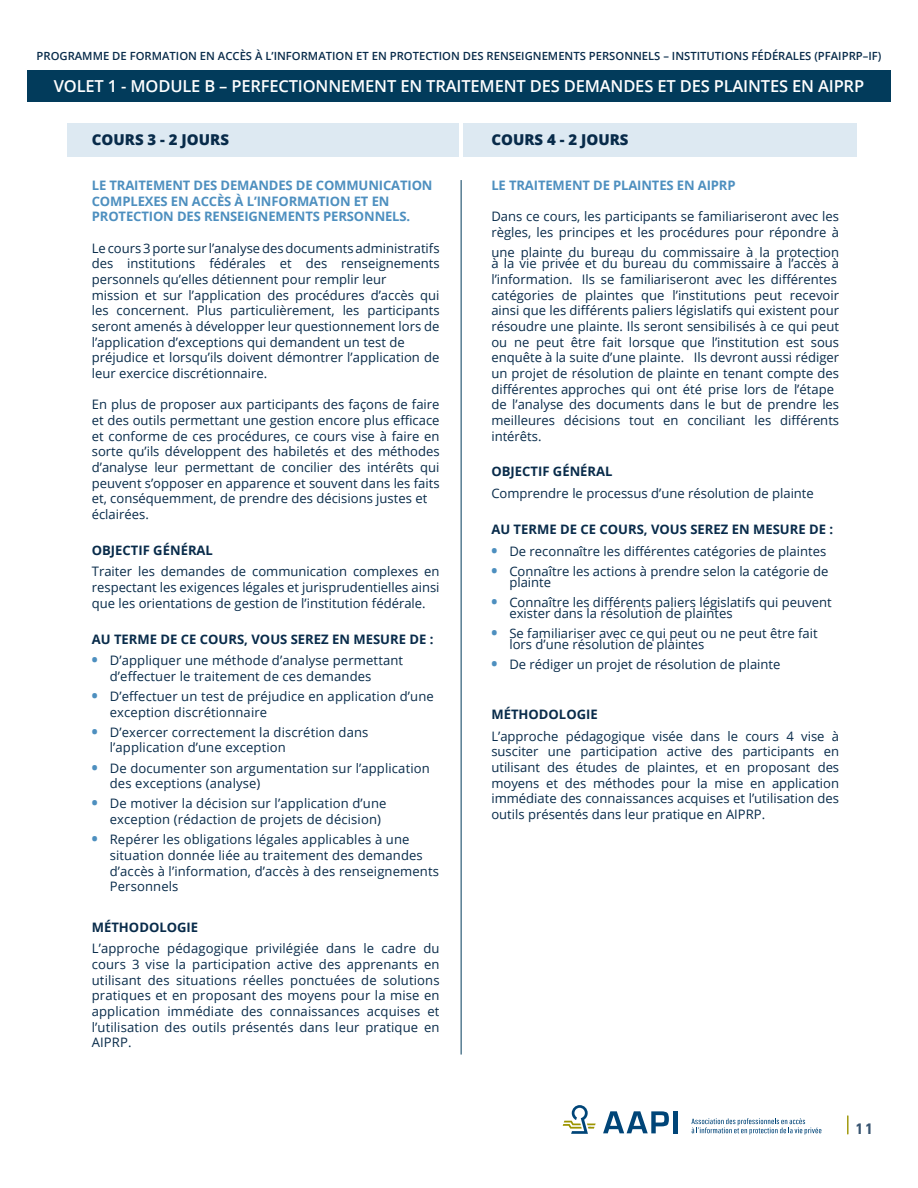
<style>
.page{position:relative;width:918px;height:1188px;background:#fff}
.page>*{position:absolute;margin:0;border:0;box-sizing:border-box;transform-origin:0 0}
.t1{font:600 16.5px "Open Sans";letter-spacing:-.01em;color:#fff}
.t2{font:800 15px "Open Sans";color:#082b4a}
.t3{font:700 15px "Univers 45";color:#385471}
.sous-titre_maj_10_pt{font:13.05px/15.6px "Open Sans";color:#082b4a}
.sous-titre_maj_10_pt-2{font:700 13.05px/15.6px "Open Sans";letter-spacing:-.01em;color:#4d8fbf}
.sous-titre_maj_10_pt-3{font:700 13.05px "Open Sans";color:#082b4a}
.t4{font:600 11.25px "Open Sans";color:#082b4a}
.s1{font-weight:800;font-size:15px;color:#4d8fbf}
.s2{font-style:inherit}
.s3{font-weight:700}
</style>
<div class="page">
<svg style="left:563px;top:1105px;width:33px;height:29px"></svg>
<svg style="left:603px;top:1111px;width:66px;height:22px"></svg>
<hr style="left:674px;top:1111px;width:4px;height:22px;background:#004578">
<svg style="left:691px;top:1118px;width:130px;height:17px"></svg>
<svg style="left:847px;top:1116px;width:1px;height:18px"></svg>
<div style="left:67px;top:123px;width:392px;height:34px;background:#dde9f2"></div>
<div style="left:464px;top:123px;width:393px;height:34px;background:#dde9f2"></div>
<hr style="left:461px;top:180px;width:1px;height:875px;background:#023b5b">
<div style="left:27px;top:70px;width:864px;height:32px;background:#023b5b"></div>
<p class="t4" style="left:37px;top:48px;width:846px">PROGRAMME DE FORMATION EN ACCÈS À L’INFORMATION ET EN PROTECTION DES RENSEIGNEMENTS PERSONNELS – INSTITUTIONS FÉDÉRALES (PFAIPRP–IF)</p>
<p class="t1" style="left:54px;top:74px;width:812px">VOLET 1 - MODULE B – PERFECTIONNEMENT EN TRAITEMENT DES DEMANDES ET DES PLAINTES EN AIPRP</p>
<p class="t2" style="left:92px;top:129px;width:139px">COURS 3 - 2 JOURS</p>
<p class="t2" style="left:491px;top:129px;width:139px">COURS 4 - 2 JOURS</p>
<p class="sous-titre_maj_10_pt-2" style="left:92px;top:177px;width:342px">LE TRAITEMENT DES DEMANDES DE COMMUNICATION<br>COMPLEXES EN ACCÈS À L’INFORMATION ET EN<br>PROTECTION DES RENSEIGNEMENTS PERSONNELS.</p>
<p class="sous-titre_maj_10_pt" style="left:92px;top:240px;width:349px;text-align:justify">Le cours 3 porte sur l’analyse des documents administratifs des institutions fédérales et des renseignements personnels qu’elles détiennent pour remplir leur</p>
<p class="sous-titre_maj_10_pt" style="left:92px;top:287px;width:349px;text-align:justify">mission et sur l’application des procédures d’accès qui les concernent. Plus particulièrement, les participants seront amenés à développer leur questionnement lors de l’application d’exceptions qui demandent un test de</p>
<p class="sous-titre_maj_10_pt" style="left:92px;top:349px;width:349px">préjudice et lorsqu’ils doivent démontrer l’application de leur exercice discrétionnaire.</p>
<p class="sous-titre_maj_10_pt" style="left:92px;top:396px;width:349px;text-align:justify">En plus de proposer aux participants des façons de faire et des outils permettant une gestion encore plus efficace et conforme de ces procédures, ce cours vise à faire en sorte qu’ils développent des habiletés et des méthodes d’analyse leur permettant de concilier des intérêts qui peuvent s’opposer en apparence et souvent dans les faits et, conséquemment, de prendre des décisions justes et</p>
<p class="sous-titre_maj_10_pt" style="left:92px;top:506px;width:59px">éclairées.</p>
<p class="sous-titre_maj_10_pt-3" style="left:92px;top:541px;width:123px">OBJECTIF GÉNÉRAL</p>
<p class="sous-titre_maj_10_pt" style="left:92px;top:564px;width:349px;text-align:justify">Traiter les demandes de communication complexes en respectant les exigences légales et jurisprudentielles ainsi que les orientations de gestion de l’institution fédérale.</p>
<p class="sous-titre_maj_10_pt-3" style="left:92px;top:630px;width:343px">AU TERME DE CE COURS, VOUS SEREZ EN MESURE DE :</p>
<p class="sous-titre_maj_10_pt" style="left:110px;top:652px;width:295px;text-indent:-18px"><span class="s1">•</span> D’appliquer une méthode d’analyse permettant d’effectuer le traitement de ces demandes</p>
<p class="sous-titre_maj_10_pt" style="left:110px;top:688px;width:326px;text-indent:-18px"><span class="s1">•</span> D’effectuer un test de préjudice en application d’une exception discrétionnaire</p>
<p class="sous-titre_maj_10_pt" style="left:110px;top:724px;width:260px;text-indent:-18px"><span class="s1">•</span> D’exercer correctement la discrétion dans l’application d’une exception</p>
<p class="sous-titre_maj_10_pt" style="left:110px;top:760px;width:322px;text-indent:-18px"><span class="s1">•</span> De documenter son argumentation sur l’application des exceptions (analyse)</p>
<p class="sous-titre_maj_10_pt" style="left:110px;top:796px;width:278px;text-indent:-18px"><span class="s1">•</span> De motiver la décision sur l’application d’une exception (rédaction de projets de décision)</p>
<p class="sous-titre_maj_10_pt" style="left:110px;top:831px;width:331px;text-indent:-18px"><span class="s1">•</span> Repérer les obligations légales applicables à une situation donnée liée au traitement des demandes d’accès à l’information, d’accès à des renseignements Personnels</p>
<p class="sous-titre_maj_10_pt-3" style="left:92px;top:918px;width:108px">MÉTHODOLOGIE</p>
<p class="sous-titre_maj_10_pt" style="left:92px;top:940px;width:349px;text-align:justify">L’approche pédagogique privilégiée dans le cadre du cours 3 vise la participation active des apprenants en utilisant des situations réelles ponctuées de solutions pratiques et en proposant des moyens pour la mise en application immédiate des connaissances acquises et l’utilisation des outils présentés dans leur pratique en AIPRP.</p>
<p class="sous-titre_maj_10_pt-2" style="left:491px;top:177px;width:246px">LE TRAITEMENT DE PLAINTES EN AIPRP</p>
<p class="sous-titre_maj_10_pt" style="left:491px;top:208px;width:349px">Dans ce cours, les participants se familiariseront avec les règles, les principes et les procédures pour répondre à</p>
<p class="sous-titre_maj_10_pt" style="left:491px;top:246px;width:349px;line-height:11.7px">une plainte du bureau du <span class="s2">c</span>ommissaire à la protection à la vie privée et du bureau du commissaire à l’accès à</p>
<p class="sous-titre_maj_10_pt" style="left:491px;top:271px;width:349px">l’information. Ils se familiariseront avec les différentes catégories de plaintes que l’institutions peut recevoir ainsi que les différents paliers législatifs qui existent pour résoudre une plainte. Ils seront sensibilisés à ce qui peut ou ne peut être fait lorsque que l’institution est sous enquête à la suite d’une plainte. Ils devront aussi rédiger un projet de résolution de plainte en tenant compte des différentes approches qui ont été prise lors de l’étape de l’analyse des documents dans le but de prendre les meilleures décisions tout en conciliant les différents intérêts.</p>
<p class="sous-titre_maj_10_pt" style="left:491px;top:461px;width:324px;line-height:21.6px"><span class="s3">OBJECTIF GÉNÉRAL<br></span>Comprendre le processus d’une résolution de plainte</p>
<p class="sous-titre_maj_10_pt-3" style="left:491px;top:520px;width:343px">AU TERME DE CE COURS, VOUS SEREZ EN MESURE DE :</p>
<p class="sous-titre_maj_10_pt" style="left:491px;top:543px;width:336px"><span class="s1">•</span> De reconnaître les différentes catégories de plaintes</p>
<p class="sous-titre_maj_10_pt" style="left:509px;top:565px;width:320px;line-height:10.9px;text-indent:-18px"><span class="s1">•</span> Connaître les actions à prendre selon la catégorie de plainte</p>
<p class="sous-titre_maj_10_pt" style="left:509px;top:596px;width:324px;line-height:10.9px;text-indent:-18px"><span class="s1">•</span> Conna<span class="s2">î</span>tre les différents paliers législatifs qui peuvent exister dans la résolution de plaintes</p>
<p class="sous-titre_maj_10_pt" style="left:509px;top:628px;width:310px;line-height:10.9px;text-indent:-18px"><span class="s1">•</span> Se familiariser avec ce qui peut ou ne peut être fait lors d’une résolution de plaintes</p>
<p class="sous-titre_maj_10_pt" style="left:491px;top:656px;width:291px"><span class="s1">•</span> De rédiger un projet de résolution de plainte</p>
<p class="sous-titre_maj_10_pt-3" style="left:491px;top:705px;width:108px">MÉTHODOLOGIE</p>
<p class="sous-titre_maj_10_pt" style="left:491px;top:728px;width:349px;text-align:justify">L’approche pédagogique visée dans le cours 4 vise à susciter une participation active des participants en utilisant des études de plaintes, et en proposant des moyens et des méthodes pour la mise en application immédiate des connaissances acquises et l’utilisation des outils présentés dans leur pratique en AIPRP.</p>
<p class="t3" style="left:855px;top:1120px;width:20px">11</p>
</div>
